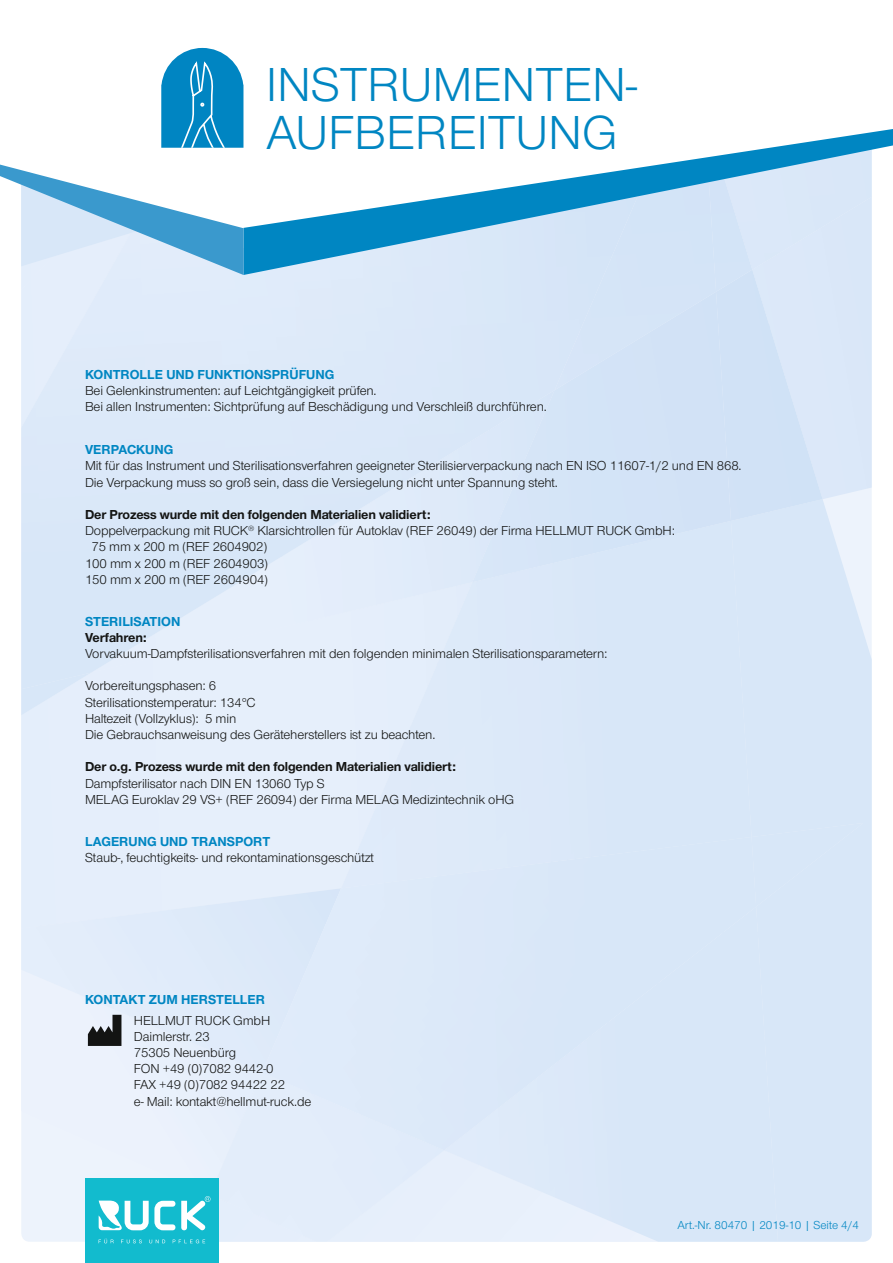
<style>
.page{position:relative;width:893px;height:1263px;background:#fff}
.page>*{position:absolute;margin:0;border:0;box-sizing:border-box;transform-origin:0 0}
.t1{font:49.5px/48px "Nimbus San Nov";color:#0086c2}
.t2{font:13.5px/16.2px "Nimbus San Nov";letter-spacing:-.01em;color:#131413}
.t3{font:13.5px "Nimbus San Nov Bol";letter-spacing:-.01em;color:#131413}
.t4{font:13.5px "Nimbus San Nov Bol";color:#0086c2}
.t5{font:12px "Nimbus San Nov";color:#0086c2}
</style>
<div class="page">
<div style="left:21px;top:1072px;width:189px;height:122px;background:#ecf2fc"></div>
<div style="left:758px;top:499px;width:114px;height:743px;background:#d8e7f8"></div>
<div style="left:21px;top:621px;width:416px;height:267px;background:#e6effb"></div>
<div style="left:758px;top:823px;width:105px;height:84px;background:#d8e7f8"></div>
<div style="left:559px;top:1035px;width:219px;height:207px;background:#d8e7f8"></div>
<img style="left:658px;top:932px;width:103px;height:53px">
<div style="left:341px;top:726px;width:96px;height:135px;background:#dfebfa"></div>
<div style="left:410px;top:661px;width:28px;height:66px;background:#e3edfa"></div>
<div style="left:311px;top:861px;width:248px;height:289px;background:#ddeaf9"></div>
<div style="left:262px;top:956px;width:50px;height:138px;background:#dfebfa"></div>
<div style="left:558px;top:855px;width:50px;height:206px;background:#d8e7f8"></div>
<div style="left:607px;top:849px;width:51px;height:174px;background:#d8e7f8"></div>
<div style="left:657px;top:837px;width:99px;height:147px;background:#d8e7f8"></div>
<div style="left:808px;top:275px;width:64px;height:224px;background:#dbe8f9"></div>
<div style="left:178px;top:621px;width:137px;height:51px;background:#e6effb"></div>
<div style="left:178px;top:568px;width:301px;height:53px;background:#e3edfa"></div>
<img style="left:808px;top:323px;width:15px;height:189px">
<div style="left:472px;top:566px;width:259px;height:16px;background:#d8e7f8"></div>
<img style="left:21px;top:689px;width:70px;height:26px">
<img style="left:21px;top:566px;width:157px;height:123px">
<img style="left:177px;top:566px;width:105px;height:54px">
<svg style="left:21px;top:275px;width:787px;height:291px;background:#d9e7f8"></svg>
<svg style="left:243px;top:127px;width:650px;height:148px"></svg>
<svg style="left:0;top:164px;width:243px;height:111px"></svg>
<svg style="left:161px;top:48px;width:82px;height:100px;background:#2898cb"></svg>
<div style="left:85px;top:1178px;width:134px;height:85px;background:#12bbce"></div>
<svg style="left:99px;top:1150px;width:559px;height:93px;background:#cbe7f5"></svg>
<svg style="left:88px;top:1015px;width:33px;height:31px"></svg>
<h1 class="t1" style="left:266px;top:61px;width:372px">INSTRUMENTEN-<br>AUFBEREITUNG</h1>
<p class="t4" style="left:85px;top:367px;width:251px">KONTROLLE UND FUNKTIONSPRÜFUNG</p>
<p class="t2" style="left:85px;top:383px;width:463px">Bei Gelenkinstrumenten: auf Leichtgängigkeit prüfen.<br>Bei allen Instrumenten: Sichtprüfung auf Beschädigung und Verschleiß durchführen.</p>
<p class="t4" style="left:85px;top:442px;width:90px">VERPACKUNG</p>
<p class="t2" style="left:85px;top:458px;width:658px">Mit für das Instrument und Sterilisationsverfahren geeigneter Sterilisierverpackung nach EN ISO 11607-1/2 und EN 868.<br>Die Verpackung muss so groß sein, dass die Versiegelung nicht unter Spannung steht.</p>
<p class="t3" style="left:85px;top:506px;width:347px">Der Prozess wurde mit den folgenden Materialien validiert:</p>
<p class="t2" style="left:85px;top:523px;width:591px">Doppelverpackung mit RUCK<sup>®</sup> Klarsichtrollen für Autoklav (REF 26049) der Firma HELLMUT RUCK GmbH:</p>
<p class="t2" style="left:92px;top:539px;width:177px">75 mm x 200 m (REF 2604902)</p>
<p class="t2" style="left:85px;top:555px;width:184px">100 mm x 200 m (REF 2604903)</p>
<p class="t2" style="left:85px;top:571px;width:184px">150 mm x 200 m (REF 2604904)</p>
<p class="t4" style="left:85px;top:613px;width:97px">STERILISATION</p>
<p class="t3" style="left:85px;top:629px;width:63px">Verfahren:</p>
<p class="t2" style="left:85px;top:646px;width:524px">Vorvakuum-Dampfsterilisationsverfahren mit den folgenden minimalen Sterilisationsparametern:</p>
<p class="t2" style="left:85px;top:678px;width:352px">Vorbereitungsphasen: 6<br>Sterilisationstemperatur: 134°C<br>Haltezeit (Vollzyklus): 5 min<br>Die Gebrauchsanweisung des Geräteherstellers ist zu beachten.</p>
<p class="t3" style="left:85px;top:759px;width:373px">Der o.g. Prozess wurde mit den folgenden Materialien validiert:</p>
<p class="t2" style="left:85px;top:775px;width:431px">Dampfsterilisator nach DIN EN 13060 Typ S<br>MELAG Euroklav 29 VS+ (REF 26094) der Firma MELAG Medizintechnik oHG</p>
<p class="t4" style="left:85px;top:833px;width:187px">LAGERUNG UND TRANSPORT</p>
<p class="t2" style="left:85px;top:850px;width:291px">Staub-, feuchtigkeits- und rekontaminationsgeschützt</p>
<p class="t4" style="left:85px;top:992px;width:182px">KONTAKT ZUM HERSTELLER</p>
<p class="t2" style="left:134px;top:1012px;width:179px">HELLMUT RUCK GmbH<br>Daimlerstr. 23<br>75305 Neuenbürg<br>FON +49 (0)7082 9442-0<br>FAX +49 (0)7082 94422 22<br>e- Mail: kontakt@hellmut-ruck.de</p>
<p class="t5" style="left:677px;top:1219px;width:183px">Art.-Nr. 80470 | 2019-10 | Seite 4/4</p>
</div>
